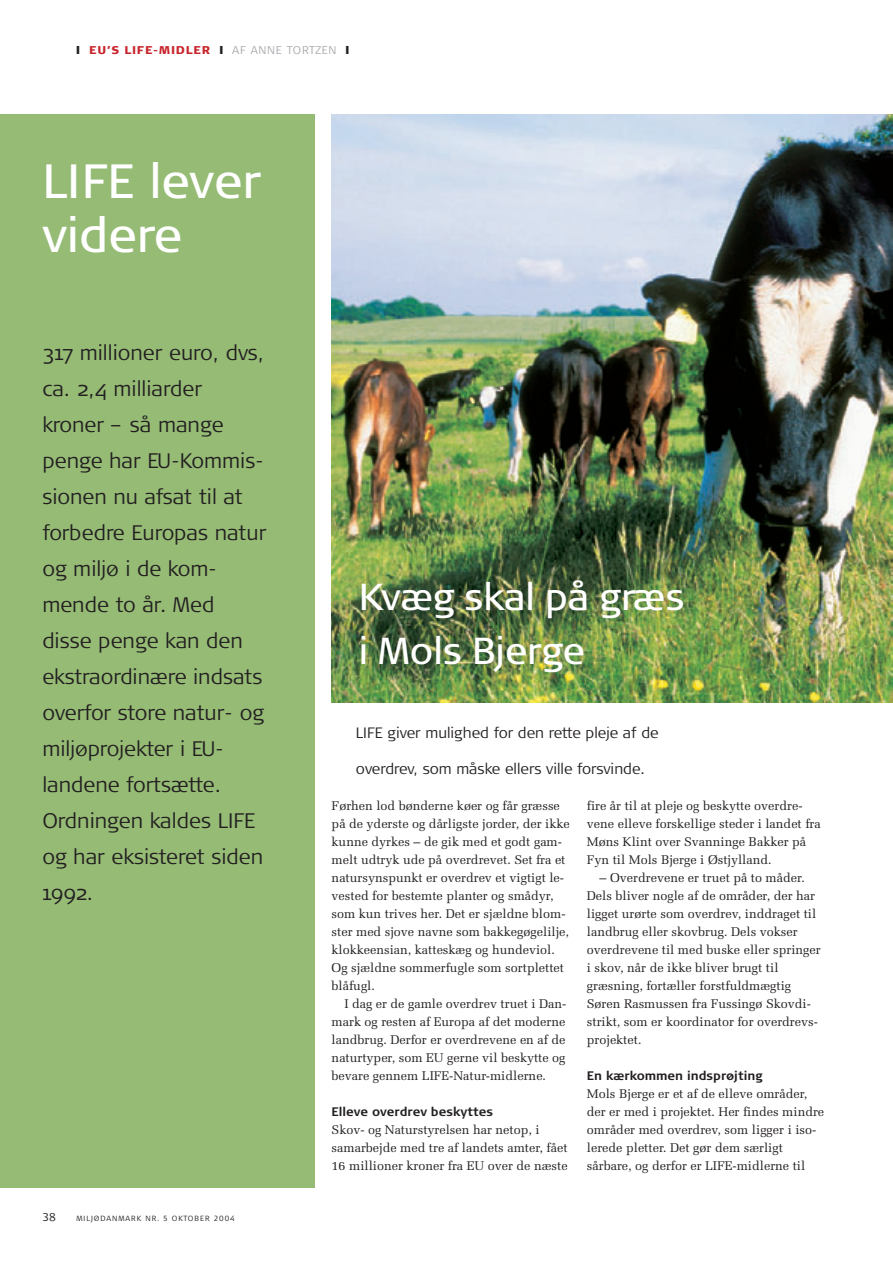
<style>
.page{position:relative;width:893px;height:1263px;background:#fff}
.page>*{position:absolute;margin:0;border:0;box-sizing:border-box;transform-origin:0 0}
.t1{font:48px/54px "Signa Normal";color:#fff}
.t2{font:37.5px/54px "Signa Normal";color:#fff}
.t3{font:300 21px/36px "Signa Normal";color:#231f20}
.t4{font:300 15px "Signa Normal";color:#231f20}
.t5{font:12.6px/18px "Melior";color:#231f20}
.t6{font:700 12.3px "Signa Normal";color:#231f20}
.t7{font:900 11.25px "Signa Normal";letter-spacing:.07em;color:#c8242b}
.t8{font:300 11.25px "Signa Column";color:#231f20}
.t9{font:300 7.5px "Signa Normal";letter-spacing:.12em;color:#231f20}
.s1{color:#231f20}
.s2{font-weight:300;color:#a8a9ad}
.s3{font-family:"Signa Column"}
</style>
<div class="page">
<div style="left:0;top:114px;width:314px;height:1074px;background:#95bb75"></div>
<img style="left:331px;top:114px;width:561px;height:588px">
<p class="t7" style="left:76px;top:45px;width:274px"><span class="s1">❙</span> EU’S LIFE-MIDLER <span class="s1">❙</span> <span class="s2">AF ANNE TORTZEN</span> <span class="s1">❙</span></p>
<h1 class="t1" style="left:42px;top:158px;width:220px">LIFE lever videre</h1>
<p class="t3" style="left:42px;top:336px;width:226px">317 millioner euro, dvs, ca. 2,4 milliarder kroner – så mange penge har EU-Kommis&shy;sionen nu afsat til at forbedre Europas natur og miljø i de kom&shy;mende to år. Med disse penge kan den ekstraordinære indsats overfor store natur- og miljøprojekter i EU&shy;landene fortsætte.<br>Ordningen kaldes LIFE og har eksisteret siden<br>1992.</p>
<p class="t8" style="left:42px;top:1213px;width:15px">38</p>
<p class="t9" style="left:76px;top:1215px;width:160px">MILJØDANMARK NR. <span class="s3">5</span> OKTOBER <span class="s3">2004</span></p>
<h2 class="t2" style="left:358px;top:572px;width:327px">Kvæg skal på græs i Mols Bjerge</h2>
<p class="t4" style="left:356px;top:727px;width:304px">LIFE giver mulighed for den rette pleje af de</p>
<p class="t4" style="left:356px;top:763px;width:290px">overdrev, som måske ellers ville forsvinde.</p>
<p class="t5" style="left:331px;top:798px;width:239px">Førhen lod bønderne køer og får græsse på de yderste og dårligste jorder, der ikke kunne dyrkes – de gik med et godt gam&shy;melt udtryk ude på overdrevet. Set fra et natursynspunkt er overdrev et vigtigt le&shy;vested for bestemte planter og smådyr, som kun trives her. Det er sjældne blom&shy;ster med sjove navne som bakkegøgelilje, klokkeensian, katteskæg og hundeviol.<br>Og sjældne sommerfugle som sortplettet blåfugl.</p>
<p class="t5" style="left:331px;top:996px;width:236px;text-align:justify;text-indent:13px">I dag er de gamle overdrev truet i Dan&shy;mark og resten af Europa af det moderne landbrug. Derfor er overdrevene en af de naturtyper, som EU gerne vil beskytte og bevare gennem LIFE-Natur-midlerne.</p>
<p class="t6" style="left:331px;top:1107px;width:163px">Elleve overdrev beskyttes</p>
<p class="t5" style="left:331px;top:1122px;width:237px">Skov- og Naturstyrelsen har netop, i samarbejde med tre af landets amter, fået<br>16 millioner kroner fra EU over de næste</p>
<p class="t5" style="left:587px;top:798px;width:235px">fire år til at pleje og beskytte overdre&shy;vene elleve forskellige steder i landet fra Møns Klint over Svanninge Bakker på Fyn til Mols Bjerge i Østjylland.</p>
<p class="t5" style="left:587px;top:870px;width:235px;text-indent:13px">– Overdrevene er truet på to måder.<br>Dels bliver nogle af de områder, der har ligget urørte som overdrev, inddraget til landbrug eller skovbrug. Dels vokser overdrevene til med buske eller springer i skov, når de ikke bliver brugt til græsning, fortæller forstfuldmægtig Søren Rasmussen fra Fussingø Skovdi&shy;strikt, som er koordinator for overdrevs&shy;projektet.</p>
<p class="t6" style="left:587px;top:1071px;width:177px">En kærkommen indsprøjting</p>
<p class="t5" style="left:587px;top:1086px;width:239px">Mols Bjerge er et af de elleve områder, der er med i projektet. Her findes mindre områder med overdrev, som ligger i iso&shy;lerede pletter. Det gør dem særligt sårbare, og derfor er LIFE-midlerne til</p>
</div>
